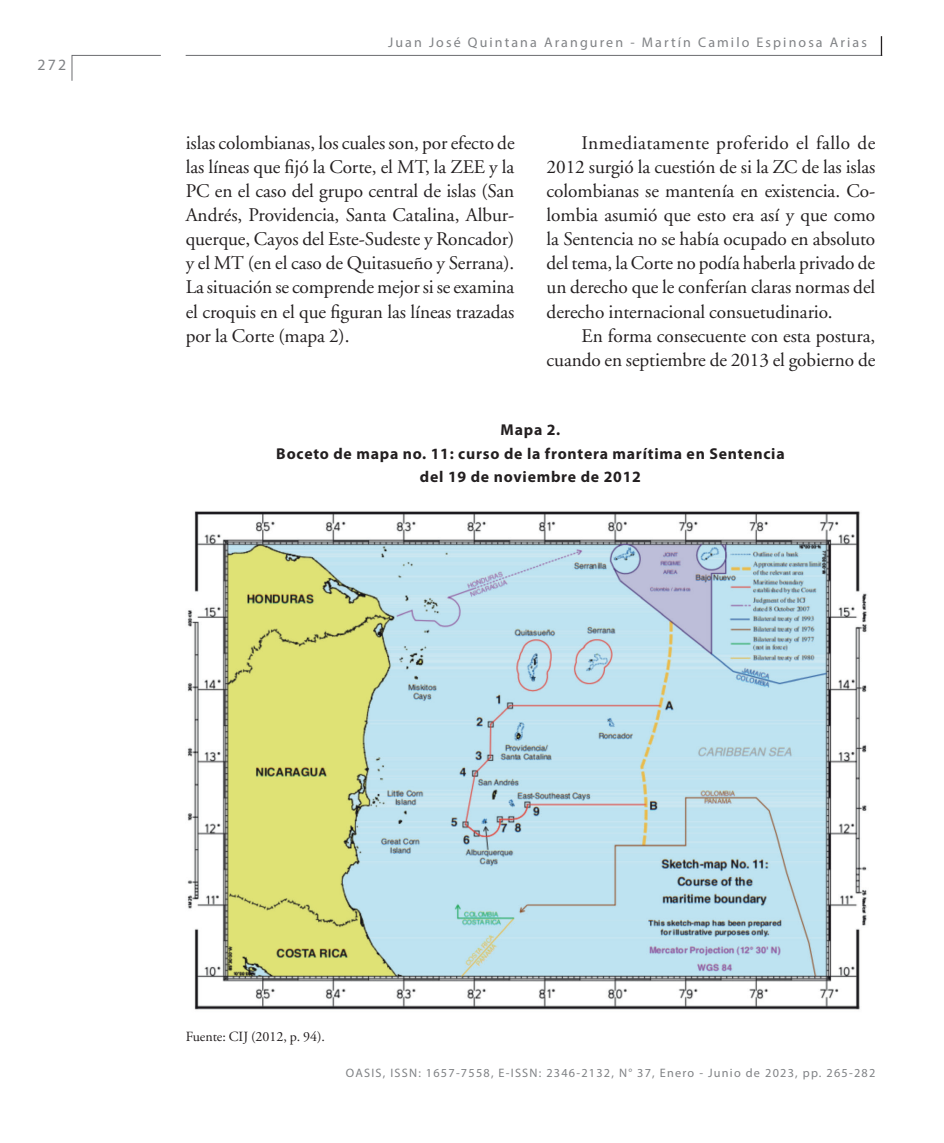
<style>
.page{position:relative;width:944px;height:1143px;background:#fff}
.page>*{position:absolute;margin:0;border:0;box-sizing:border-box;transform-origin:0 0}
.Texto{font:19.25px/24.2px "Adobe Garamond";letter-spacing:-.005em;color:#231f20;text-align:justify}
.TituloCuadros{font:700 15.75px/23.6px "Myriad Pro";letter-spacing:.05em;color:#231f20;text-align:center}
.t1{font:15.75px "Myriad Pro";color:#808285}
.t2{font:14px "Myriad Pro";letter-spacing:.15em;color:#808285}
.Fuente{font:14px "Adobe Garamond Pro";letter-spacing:-.005em;color:#231f20}
.t3{font:12.25px "Myriad Pro";letter-spacing:.1em;color:#808285}
</style>
<div class="page">
<hr style="left:186px;top:55px;width:696px;height:1px;background:#6c6d70">
<svg style="left:881px;top:36px;width:1px;height:20px"></svg>
<svg style="left:71px;top:55px;width:90px;height:26px"></svg>
<img style="left:187px;top:511px;width:680px;height:499px">
<p class="t1" style="left:37px;top:55px;width:30px">272</p>
<p class="t2" style="left:388px;top:33px;width:480px">Juan José Quintana Aranguren - Martín Camilo Espinosa Arias</p>
<p class="Texto" style="left:186px;top:131px;width:330px">islas colombianas, los cuales son, por efecto de las líneas que fijó la Corte, el MT, la ZEE y la PC en el caso del grupo central de islas (San Andrés, Providencia, Santa Catalina, Albur&shy;querque, Cayos del Este-Sudeste y Roncador) y el MT (en el caso de Quitasueño y Serrana).<br>La situación se comprende mejor si se examina el croquis en el que figuran las líneas trazadas por la Corte (mapa 2).</p>
<p class="Texto" style="left:547px;top:131px;width:330px;text-indent:35px">Inmediatamente proferido el fallo de 2012 surgió la cuestión de si la ZC de las islas colombianas se mantenía en existencia. Co&shy;lombia asumió que esto era así y que como la Sentencia no se había ocupado en absoluto del tema, la Corte no podía haberla privado de un derecho que le conferían claras normas del derecho internacional consuetudinario.</p>
<p class="Texto" style="left:547px;top:324px;width:330px;text-align:right">En forma consecuente con esta postura, cuando en septiembre de 2013 el gobierno de</p>
<p class="TituloCuadros" style="left:500px;top:417px;width:61px">Mapa 2.</p>
<p class="TituloCuadros" style="left:276px;top:441px;width:510px">Boceto de mapa no. 11: curso de la frontera marítima en Sentencia del 19 de noviembre de 2012</p>
<p class="Fuente" style="left:186px;top:1028px;width:141px">Fuente: CIJ (2012, p. 94).</p>
<p class="t3" style="left:346px;top:1065px;width:531px">OASIS, ISSN: 1657-7558, E-ISSN: 2346-2132, N° 37, Enero - Junio de 2023, pp. 265-282</p>
</div>
